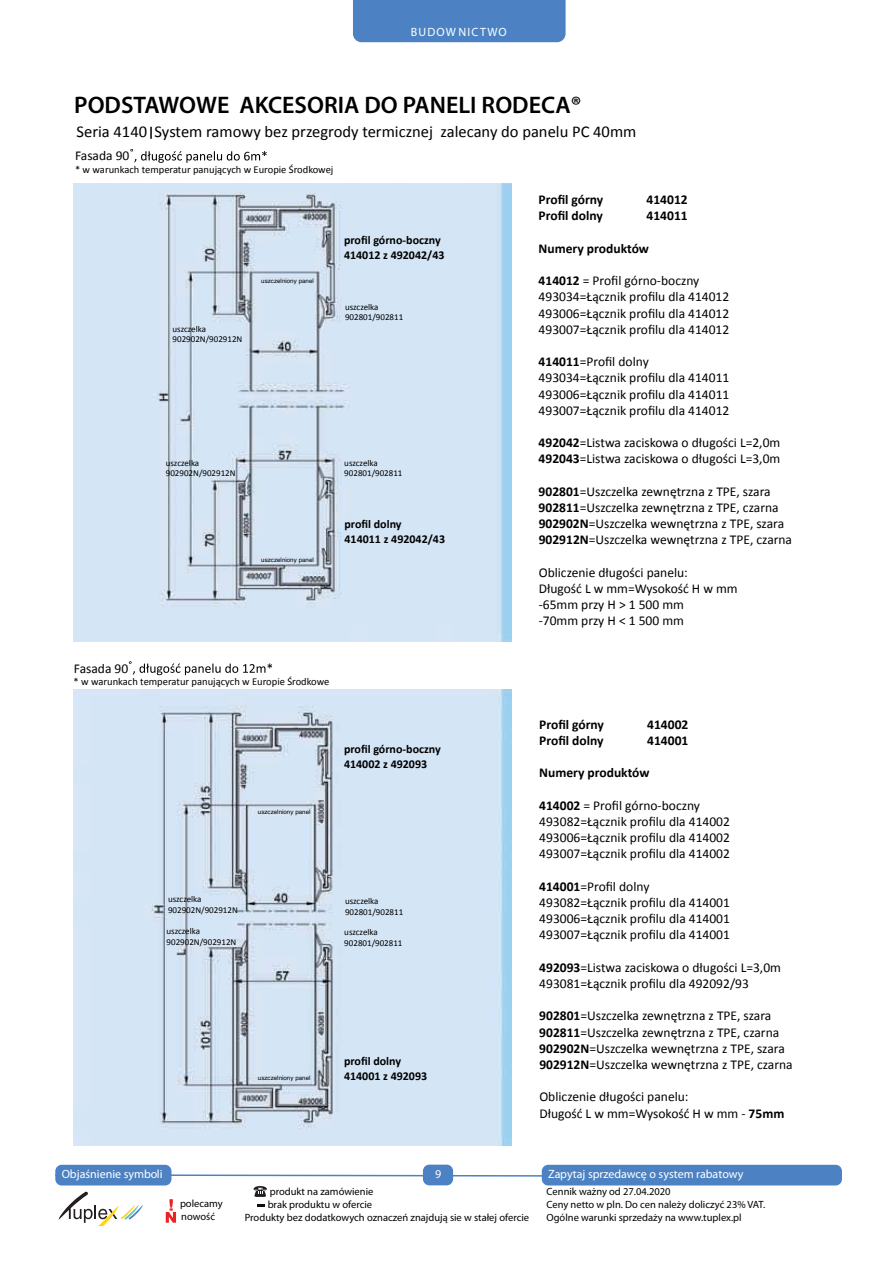
<style>
.page{position:relative;width:893px;height:1263px;background:#fff}
.page>*{position:absolute;margin:0;border:0;box-sizing:border-box;transform-origin:0 0}
.t1{font:600 24px "Myriad Pro";color:#000}
.t2{font:16.5px "Calibri";color:#000}
.t3{font:13.5px/16.2px "Calibri";color:#000}
.t4{font:700 13.5px "Calibri";color:#000}
.t5{font:700 12px/15px "Calibri";color:#000}
.t6{font:12px "Naomi Sans EFN Light";color:#fff}
.t7{font:700 12px "Naomi Sans EFN";letter-spacing:.1em;color:#fff}
.t8{font:12px "Myriad Pro";color:#fff}
.t9{font:10.5px/12.8px "Myriad Pro";color:#000}
.t10{font:10.5px "Calibri";color:#000}
.t11{font:9px/10.5px "Calibri";color:#000}
.t12{font:6.15px "Helvetica";letter-spacing:.015em;color:#000}
.s1{font-weight:700}
</style>
<div class="page">
<svg style="left:171px;top:1173px;width:371px;height:4px"></svg>
<div style="left:542px;top:1165px;width:300px;height:20px;background:#4c82c3;border-radius:6px"></div>
<div style="left:423px;top:1164px;width:30px;height:21px;background:#4c82c3;border-radius:6px"></div>
<div style="left:55px;top:1165px;width:116px;height:20px;background:#4c82c3;border-radius:6px"></div>
<div style="left:353px;top:0;width:213px;height:42px;background:#4c82c3"></div>
<svg style="left:166px;top:1199px;width:10px;height:24px"></svg>
<svg style="left:254px;top:1186px;width:13px;height:11px"></svg>
<svg style="left:257px;top:1204px;width:8px;height:2px"></svg>
<svg style="left:59px;top:1191px;width:84px;height:34px"></svg>
<img style="left:73px;top:183px;width:439px;height:459px">
<img style="left:73px;top:689px;width:439px;height:456px">
<svg style="left:130px;top:149px;width:137px;height:14px"></svg>
<svg style="left:129px;top:661px;width:143px;height:14px"></svg>
<svg style="left:150px;top:127px;width:2px;height:12px"></svg>
<p class="t7" style="left:410px;top:26px;width:98px">BUDOWNICTWO</p>
<h1 class="t1" style="left:74px;top:89px;width:508px">PODSTAWOWE AKCESORIA DO PANELI RODECA®</h1>
<p class="t2" style="left:77px;top:121px;width:561px">Seria 4140 System ramowy bez przegrody termicznej zalecany do panelu PC 40mm</p>
<p class="t3" style="left:75px;top:148px;width:56px">Fasada 90</p>
<p class="t10" style="left:75px;top:163px;width:260px">* w warunkach temperatur panujących w Europie Środkowej</p>
<p class="t4" style="left:539px;top:191px;width:66px">Profil górny</p>
<p class="t4" style="left:647px;top:191px;width:43px">414012</p>
<p class="t4" style="left:539px;top:207px;width:66px">Profil dolny</p>
<p class="t4" style="left:647px;top:207px;width:43px">414011</p>
<p class="t4" style="left:539px;top:240px;width:112px">Numery produktów</p>
<p class="t3" style="left:539px;top:273px;width:192px"><span class="s1">414012</span> = Profil górno-boczny 493034=Łącznik profilu dla 414012<br>493006=Łącznik profilu dla 414012<br>493007=Łącznik profilu dla 414012</p>
<p class="t3" style="left:539px;top:354px;width:192px"><span class="s1">414011</span>=Profil dolny<br>493034=Łącznik profilu dla 414011<br>493006=Łącznik profilu dla 414011<br>493007=Łącznik profilu dla 414012</p>
<p class="t3" style="left:539px;top:435px;width:243px"><span class="s1">492042</span>=Listwa zaciskowa o długości L=2,0m<br><span class="s1">492043</span>=Listwa zaciskowa o długości L=3,0m</p>
<p class="t3" style="left:539px;top:483px;width:255px"><span class="s1">902801</span>=Uszczelka zewnętrzna z TPE, szara <span class="s1">902811</span>=Uszczelka zewnętrzna z TPE, czarna <span class="s1">902902N</span>=Uszczelka wewnętrzna z TPE, szara <span class="s1">902912N</span>=Uszczelka wewnętrzna z TPE, czarna</p>
<p class="t3" style="left:539px;top:564px;width:201px">Obliczenie długości panelu:<br>Długość L w mm=Wysokość H w mm -65mm przy H &gt; 1 500 mm<br>-70mm przy H &lt; 1 500 mm</p>
<p class="t5" style="left:344px;top:233px;width:102px">profil górno-boczny<br>414012 z 492042/43</p>
<p class="t12" style="left:261px;top:276px;width:54px">uszczelniony panel</p>
<p class="t11" style="left:345px;top:301px;width:60px">uszczelka<br>902801/902811</p>
<p class="t11" style="left:173px;top:323px;width:71px">uszczelka<br>902902N/902912N</p>
<p class="t11" style="left:166px;top:458px;width:71px">uszczelka<br>902902N/902912N</p>
<p class="t11" style="left:344px;top:458px;width:60px">uszczelka<br>902801/902811</p>
<p class="t5" style="left:345px;top:516px;width:102px">profil dolny<br>414011 z 492042/43</p>
<p class="t12" style="left:261px;top:555px;width:54px">uszczelniony panel</p>
<p class="t3" style="left:74px;top:660px;width:56px">Fasada 90</p>
<p class="t10" style="left:74px;top:675px;width:257px">* w warunkach temperatur panujących w Europie Środkowe</p>
<p class="t12" style="left:258px;top:807px;width:54px">uszczelniony panel</p>
<p class="t5" style="left:344px;top:741px;width:98px">profil górno-boczny<br>414002 z 492093</p>
<p class="t11" style="left:168px;top:894px;width:71px">uszczelka<br>902902N/902912N</p>
<p class="t11" style="left:167px;top:926px;width:71px">uszczelka<br>902902N/902912N</p>
<p class="t11" style="left:345px;top:896px;width:60px">uszczelka<br>902801/902811</p>
<p class="t11" style="left:344px;top:927px;width:60px">uszczelka<br>902801/902811</p>
<p class="t12" style="left:258px;top:1073px;width:54px">uszczelniony panel</p>
<p class="t5" style="left:344px;top:1053px;width:85px">profil dolny<br>414001 z 492093</p>
<p class="t4" style="left:539px;top:716px;width:66px">Profil górny</p>
<p class="t4" style="left:647px;top:716px;width:43px">414002</p>
<p class="t4" style="left:539px;top:732px;width:66px">Profil dolny</p>
<p class="t4" style="left:647px;top:732px;width:43px">414001</p>
<p class="t4" style="left:539px;top:764px;width:112px">Numery produktów</p>
<p class="t3" style="left:539px;top:797px;width:192px"><span class="s1">414002</span> = Profil górno-boczny 493082=Łącznik profilu dla 414002<br>493006=Łącznik profilu dla 414002<br>493007=Łącznik profilu dla 414002</p>
<p class="t3" style="left:539px;top:878px;width:192px"><span class="s1">414001</span>=Profil dolny<br>493082=Łącznik profilu dla 414001<br>493006=Łącznik profilu dla 414001<br>493007=Łącznik profilu dla 414001</p>
<p class="t3" style="left:539px;top:959px;width:243px"><span class="s1">492093</span>=Listwa zaciskowa o długości L=3,0m<br>493081=Łącznik profilu dla 492092/93</p>
<p class="t3" style="left:539px;top:1008px;width:255px"><span class="s1">902801</span>=Uszczelka zewnętrzna z TPE, szara <span class="s1">902811</span>=Uszczelka zewnętrzna z TPE, czarna <span class="s1">902902N</span>=Uszczelka wewnętrzna z TPE, szara <span class="s1">902912N</span>=Uszczelka wewnętrzna z TPE, czarna</p>
<p class="t3" style="left:539px;top:1089px;width:246px">Obliczenie długości panelu:<br>Długość L w mm=Wysokość H w mm - <span class="s1">75mm</span></p>
<p class="t6" style="left:60px;top:1167px;width:102px">Objaśnienie symboli</p>
<p class="t6" style="left:433px;top:1167px;width:8px">9</p>
<p class="t6" style="left:547px;top:1167px;width:197px">Zapytaj sprzedawcę o system rabatowy</p>
<p class="t9" style="left:197px;top:1198px;width:286px;text-indent:23px">brak produktu w ofercie<br>Produkty bez dodatkowych oznaczeń znajdują sie w stałej ofercie</p>
<p class="t8" style="left:435px;top:1166px;width:8px">9</p>
<p class="t9" style="left:270px;top:1185px;width:105px">produkt na zamówienie</p>
<p class="t9" style="left:268px;top:1198px;width:106px">brak produktu w ofercie</p>
<p class="t9" style="left:245px;top:1210px;width:286px">Produkty bez dodatkowych oznaczeń znajdują sie w stałej ofercie</p>
<p class="t9" style="left:547px;top:1185px;width:102px">Cennik ważny od 27 4</p>
<p class="t9" style="left:545px;top:1185px;width:220px">Cennik ważny od 01.02.2020<br>Ceny netto w pln. Do cen należy doliczyć 23% VAT.<br>Ogólne warunki sprzedaży na www.tuplex.pl</p>
<p class="t9" style="left:180px;top:1197px;width:44px">polecamy nowość</p>
<p class="t9" style="left:589px;top:1198px;width:178px;text-indent:-36px">eny netto w pln. Do cen należy doliczyć 23% VAT. arunki spr edaży na www.tuplex.pl</p>
</div>
